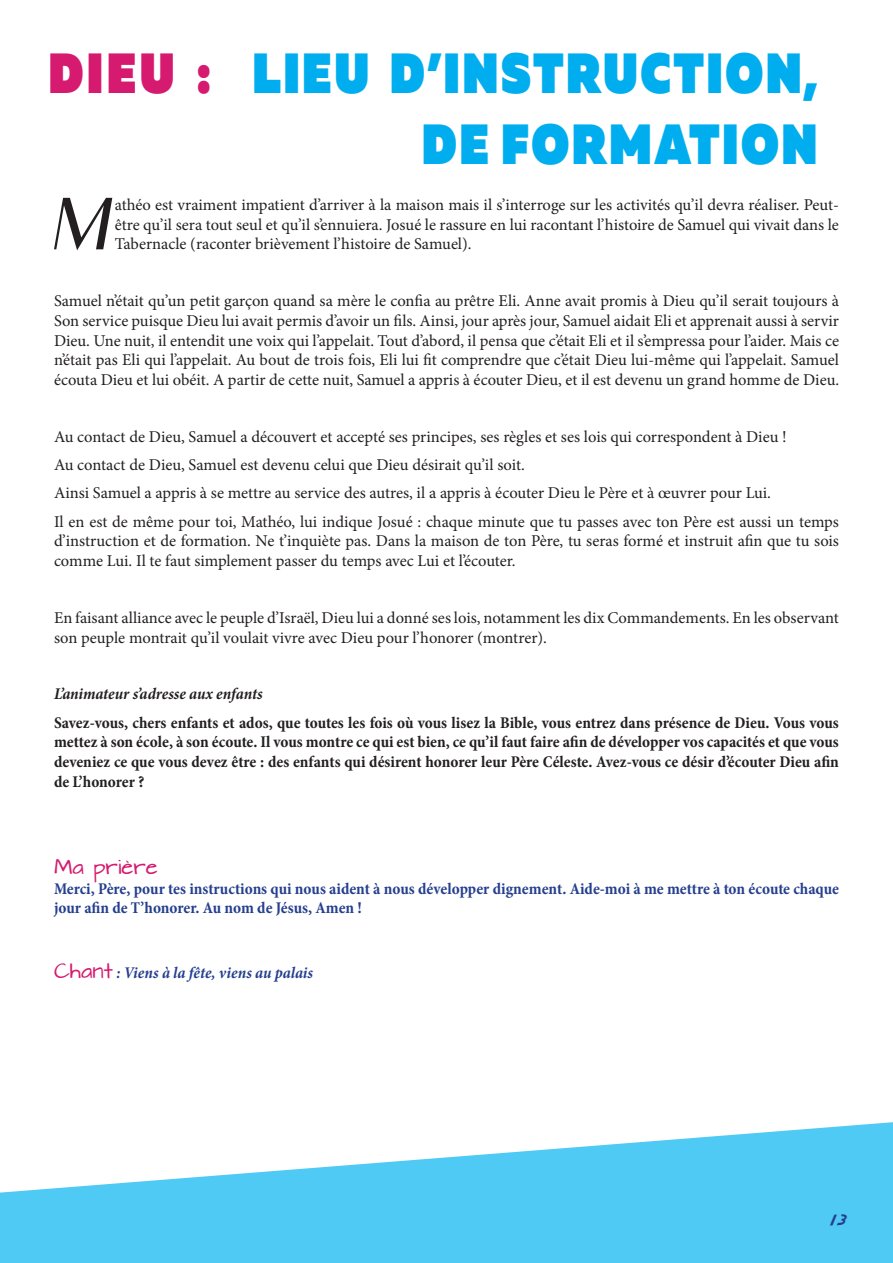
<style>
.page{position:relative;width:893px;height:1263px;background:#fff}
.page>*{position:absolute;margin:0;border:0;box-sizing:border-box;transform-origin:0 0}
.t1{font:71.55px "Penultimate Light Ital";color:#231f20}
.t2{font:800 56.25px/70.3px "Muller";letter-spacing:.05em;color:#00aeef;text-align:right;scale:.84 1}
.t3{font:18px "Architects Daughter";color:#d51a70}
.t4{font:18px "Adventure Normal";color:#253f8e}
.t5{font:16.5px/19.8px "Minion Pro";color:#231f20}
.t6{font:700 condensed 16.5px/19.8px "Minion Pro";color:#231f20;text-align:justify}
.t7{font:700 condensed 16.5px/19.8px "Minion Pro";letter-spacing:-.005em;color:#253f8e}
.t8{font:italic 700 condensed 16.5px "Minion Pro";letter-spacing:.005em;color:#253f8e}
.t9{font:italic 700 condensed 16.5px "Minion Pro";letter-spacing:-.005em;color:#231f20}
.s1{color:#d51a70}
.s2{font-family:"Architects Daughter";font-weight:400;font-style:normal;font-stretch:normal;font-size:18px;color:#d51a70}
</style>
<div class="page">
<svg style="left:0;top:1122px;width:893px;height:141px;fill:#4ecaf4"></svg>
<h2 class="t2" style="left:48px;top:40px;width:917px"><span class="s1">DIEU :</span> LIEU D’INSTRUCTION,<br>DE FORMATION</h2>
<h1 class="t1" style="left:49px;top:182px;width:61px">M</h1>
<p class="t5" style="left:115px;top:195px;width:726px;text-align:justify">athéo est vraiment impatient d’arriver à la maison mais il s’interroge sur les activités qu’il devra réaliser. Peut&shy;être qu’il sera tout seul et qu’il s’ennuiera. Josué le rassure en lui racontant l’histoire de Samuel qui vivait dans le Tabernacle (raconter brièvement l’histoire de Samuel).</p>
<p class="t5" style="left:54px;top:291px;width:787px;text-align:justify">Samuel n’était qu’un petit garçon quand sa mère le confia au prêtre Eli. Anne avait promis à Dieu qu’il serait toujours à Son service puisque Dieu lui avait permis d’avoir un fils. Ainsi, jour après jour, Samuel aidait Eli et apprenait aussi à servir Dieu. Une nuit, il entendit une voix qui l’appelait. Tout d’abord, il pensa que c’était Eli et il s’empressa pour l’aider. Mais ce n’était pas Eli qui l’appelait. Au bout de trois fois, Eli lui fit comprendre que c’était Dieu lui-même qui l’appelait. Samuel écouta Dieu et lui obéit. A partir de cette nuit, Samuel a appris à écouter Dieu, et il est devenu un grand homme de Dieu.</p>
<p class="t5" style="left:54px;top:422px;width:786px;line-height:28.3px">Au contact de Dieu, Samuel a découvert et accepté ses principes, ses règles et ses lois qui correspondent à Dieu !<br>Au contact de Dieu, Samuel est devenu celui que Dieu désirait qu’il soit.<br>Ainsi Samuel a appris à se mettre au service des autres, il a appris à écouter Dieu le Père et à œuvrer pour Lui.<br>Il en est de même pour toi, Mathéo, lui indique Josué : chaque minute que tu passes avec ton Père est aussi un temps</p>
<p class="t5" style="left:54px;top:531px;width:786px">d’instruction et de formation. Ne t’inquiète pas. Dans la maison de ton Père, tu seras formé et instruit afin que tu sois comme Lui. Il te faut simplement passer du temps avec Lui et l’écouter.</p>
<p class="t5" style="left:54px;top:608px;width:786px">En faisant alliance avec le peuple d’Israël, Dieu lui a donné ses lois, notamment les dix Commandements. En les observant son peuple montrait qu’il voulait vivre avec Dieu pour l’honorer (montrer).</p>
<p class="t9" style="left:54px;top:683px;width:210px">L’animateur s’adresse aux enfants</p>
<p class="t6" style="left:54px;top:712px;width:786px">Savez-vous, chers enfants et ados, que toutes les fois où vous lisez la Bible, vous entrez dans présence de Dieu. Vous vous mettez à son école, à son écoute. Il vous montre ce qui est bien, ce qu’il faut faire afin de développer vos capacités et que vous deveniez ce que vous devez être : des enfants qui désirent honorer leur Père Céleste. Avez-vous ce désir d’écouter Dieu afin de L’honorer ?</p>
<p class="t3" style="left:54px;top:857px;width:106px">Ma prière</p>
<p class="t7" style="left:54px;top:878px;width:786px">Merci, Père, pour tes instructions qui nous aident à nous développer dignement. Aide-moi à me mettre à ton écoute chaque jour afin de T’honorer. Au nom de Jésus, Amen !</p>
<p class="t8" style="left:54px;top:961px;width:261px"><span class="s2">Chant</span> : Viens à la fête, viens au palais</p>
<p class="t4" style="left:829px;top:1211px;width:19px">13</p>
</div>
